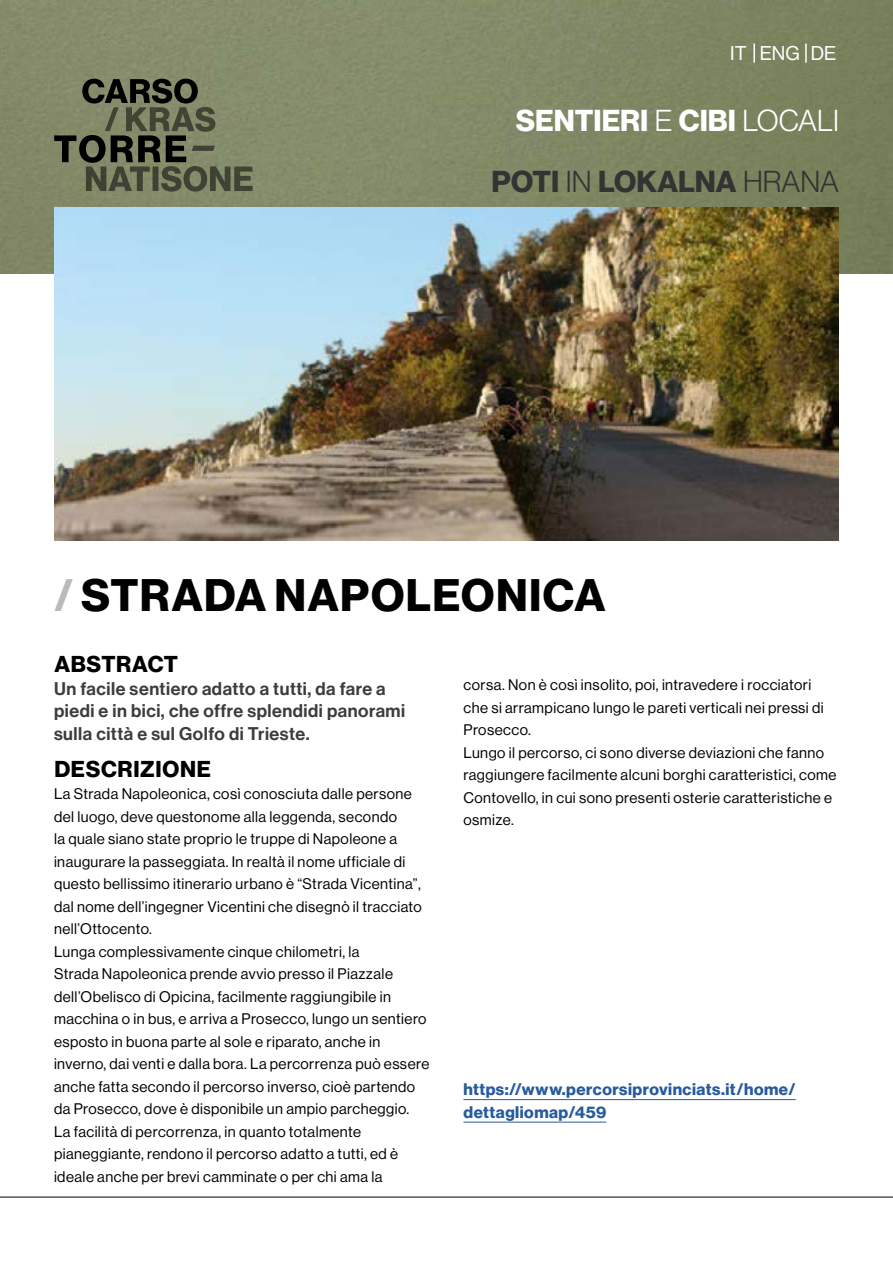
<style>
.page{position:relative;width:893px;height:1263px;background:#fff}
.page>*{position:absolute;margin:0;border:0;box-sizing:border-box;transform-origin:0 0}
.t1{font:700 44.55px "Neue Haas Display";letter-spacing:.03em;color:#000}
.t2{font:700 29.7px/60.8px "Neue Haas Display";color:#fff;text-align:right}
.t3{font:700 22.5px "Neue Haas Display";letter-spacing:.03em;color:#000}
.t4{font:19.5px "Neue Haas Display";color:#fff}
.t5{font:18px/22.5px "Neue Haas Display Mediu";letter-spacing:.03em;color:#3c3c3b}
.t6{font:700 16.5px/22.5px "Neue Haas Display";letter-spacing:.03em;color:#275b9b}
.t7{font:15px/22.5px "Neue Haas Display";letter-spacing:.03em;color:#000}
.s1{font-weight:300}
.s2{color:#333}
.s3{font-weight:300;color:#333}
.s4{color:#bababa}
</style>
<div class="page">
<img style="left:0;top:0;width:893px;height:273px">
<img style="left:54px;top:207px;width:785px;height:334px">
<hr style="left:463px;top:1099px;width:333px;height:1px;background:#275b9b">
<hr style="left:463px;top:1122px;width:143px;height:1px;background:#275b9b">
<hr style="left:0;top:1197px;width:893px;height:1px;background:#020203">
<svg style="left:54px;top:79px;width:199px;height:113px;background:#646950"></svg>
<svg style="left:753px;top:44px;width:2px;height:19px"></svg>
<svg style="left:805px;top:44px;width:2px;height:19px"></svg>
<h3 class="t4" style="left:730px;top:42px;width:108px">IT ENG DE</h3>
<h2 class="t2" style="left:492px;top:91px;width:349px">SENTIERI <span class="s1">E</span> CIBI <span class="s1">LOCALI<br></span><span class="s2">POTI</span> <span class="s3">IN</span> <span class="s2">LOKALNA</span> <span class="s3">HRANA</span></h2>
<h1 class="t1" style="left:54px;top:569px;width:553px"><span class="s4">/</span> STRADA NAPOLEONICA</h1>
<h3 class="t3" style="left:54px;top:651px;width:125px">ABSTRACT</h3>
<p class="t5" style="left:54px;top:677px;width:353px">Un facile sentiero adatto a tutti, da fare a piedi e in bici, che offre splendidi panorami sulla città e sul Golfo di Trieste.</p>
<h3 class="t3" style="left:54px;top:756px;width:158px">DESCRIZIONE</h3>
<p class="t7" style="left:54px;top:783px;width:377px">La Strada Napoleonica, così conosciuta dalle persone del luogo, deve questonome alla leggenda, secondo<br>la quale siano state proprio le truppe di Napoleone a inaugurare la passeggiata. In realtà il nome ufficiale di questo bellissimo itinerario urbano è “Strada Vicentina”, dal nome dell’ingegner Vicentini che disegnò il tracciato nell’Ottocento.<br>Lunga complessivamente cinque chilometri, la<br>Strada Napoleonica prende avvio presso il Piazzale dell’Obelisco di Opicina, facilmente raggiungibile in macchina o in bus, e arriva a Prosecco, lungo un sentiero esposto in buona parte al sole e riparato, anche in inverno, dai venti e dalla bora. La percorrenza può essere anche fatta secondo il percorso inverso, cioè partendo da Prosecco, dove è disponibile un ampio parcheggio.<br>La facilità di percorrenza, in quanto totalmente pianeggiante, rendono il percorso adatto a tutti, ed è ideale anche per brevi camminate o per chi ama la</p>
<p class="t7" style="left:463px;top:674px;width:375px">corsa. Non è così insolito, poi, intravedere i rocciatori che si arrampicano lungo le pareti verticali nei pressi di Prosecco.<br>Lungo il percorso, ci sono diverse deviazioni che fanno raggiungere facilmente alcuni borghi caratteristici, come Contovello, in cui sono presenti osterie caratteristiche e osmize.</p>
<p class="t6" style="left:463px;top:1078px;width:334px">https://www.percorsiprovinciats.it/home/ dettagliomap/459</p>
</div>
